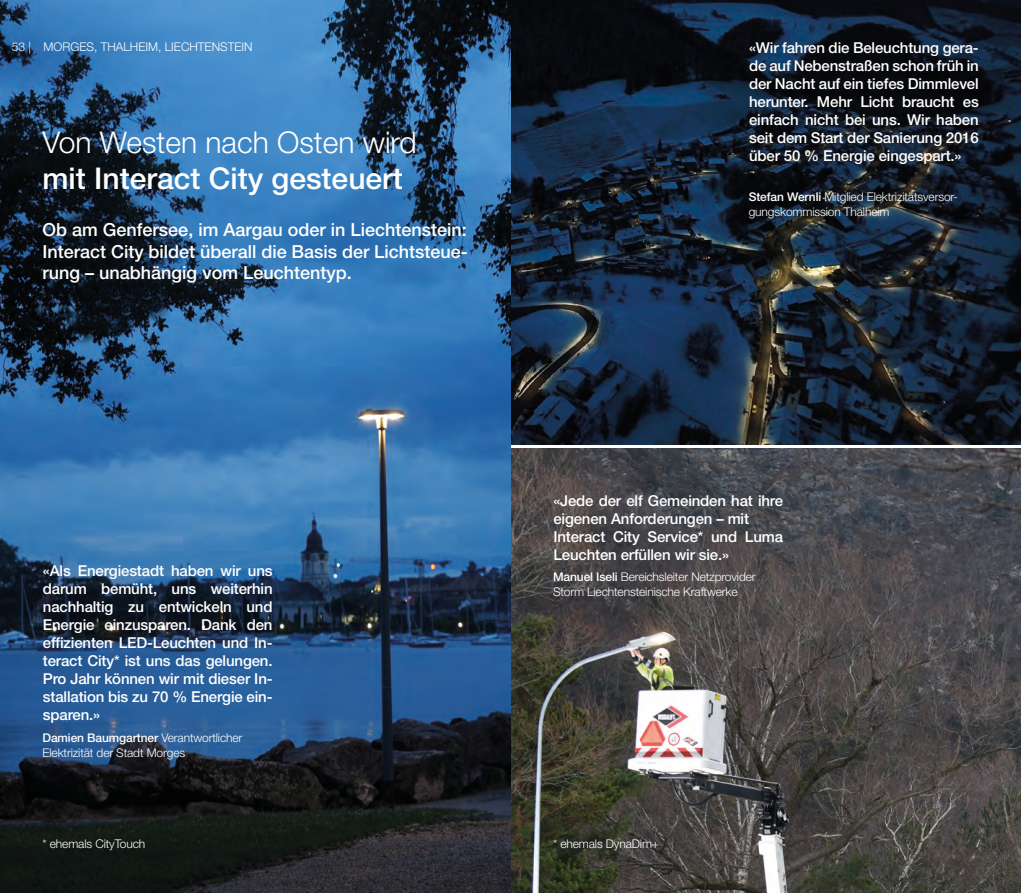
<style>
.page{position:relative;width:1021px;height:893px;background:#fff}
.page>*{position:absolute;margin:0;border:0;box-sizing:border-box;transform-origin:0 0}
.t1{font:500 30px "Helvetica Neue LT Pro";color:#fff}
.t2{font:300 30px "Helvetica Neue LT Pro";color:#fff}
.t3{font:500 18px/21.6px "Helvetica Neue LT Pro";color:#fff;text-align:justify}
.t4{font:500 15px/18px "Helvetica Neue LT Pro";letter-spacing:-.01em;color:#fff;text-align:justify}
.t5{font:300 12px/15px "Helvetica Neue LT Pro";letter-spacing:-.01em;color:#fff}
.s1{font-weight:500}
</style>
<div class="page">
<img style="left:510px;top:449px;width:510px;height:444px">
<img style="left:510px;top:0;width:510px;height:444px">
<img style="left:0;top:0;width:510px;height:893px">
<p class="t5" style="left:12px;top:39px;width:21px">53 |</p>
<p class="t4" style="left:749px;top:39px;width:231px">«Wir fahren die Beleuchtung gera&shy;de auf Nebenstraßen schon früh in der Nacht auf ein tiefes Dimmlevel herunter. Mehr Licht braucht es einfach nicht bei uns. Wir haben seit dem Start der Sanierung 2016 über 50 % Energie eingespart.»</p>
<p class="t5" style="left:748px;top:189px;width:211px"><span class="s1">Stefan Wernli</span> Mitglied Elektrizitätsversor&shy;gungskommission Thalheim</p>
<p class="t5" style="left:44px;top:39px;width:210px">MORGES, THALHEIM, LIECHTENSTEIN</p>
<h1 class="t2" style="left:43px;top:124px;width:376px">Von Westen nach Osten wird</h1>
<h1 class="t1" style="left:43px;top:161px;width:362px">mit Interact City gesteuert</h1>
<p class="t3" style="left:43px;top:219px;width:427px">Ob am Genfersee, im Aargau oder in Liechtenstein:<br>Interact City bildet überall die Basis der Lichtsteue&shy;rung – unabhängig vom Leuchtentyp.</p>
<p class="t4" style="left:43px;top:562px;width:231px">«Als Energiestadt haben wir uns darum bemüht, uns weiterhin nachhaltig zu entwickeln und Energie einzusparen. Dank den effizienten LED-Leuchten und In&shy;teract City* ist uns das gelungen.<br>Pro Jahr können wir mit dieser In&shy;stallation bis zu 70 % Energie ein&shy;sparen.»</p>
<p class="t5" style="left:43px;top:730px;width:201px"><span class="s1">Damien Baumgartner</span> Verantwortlicher<br>Elektrizität der Stadt Morges</p>
<p class="t5" style="left:43px;top:836px;width:104px">* ehemals CityTouch</p>
<p class="t4" style="left:553px;top:492px;width:231px;text-align:left">«Jede der elf Gemeinden hat ihre eigenen Anforderungen – mit<br>Interact City Service* und Luma<br>Leuchten erfüllen wir sie.»</p>
<p class="t5" style="left:553px;top:569px;width:204px"><span class="s1">Manuel Iseli</span> Bereichsleiter Netzprovider<br>Storm Liechtensteinische Kraftwerke</p>
<p class="t5" style="left:553px;top:836px;width:108px">* ehemals DynaDim+</p>
</div>
